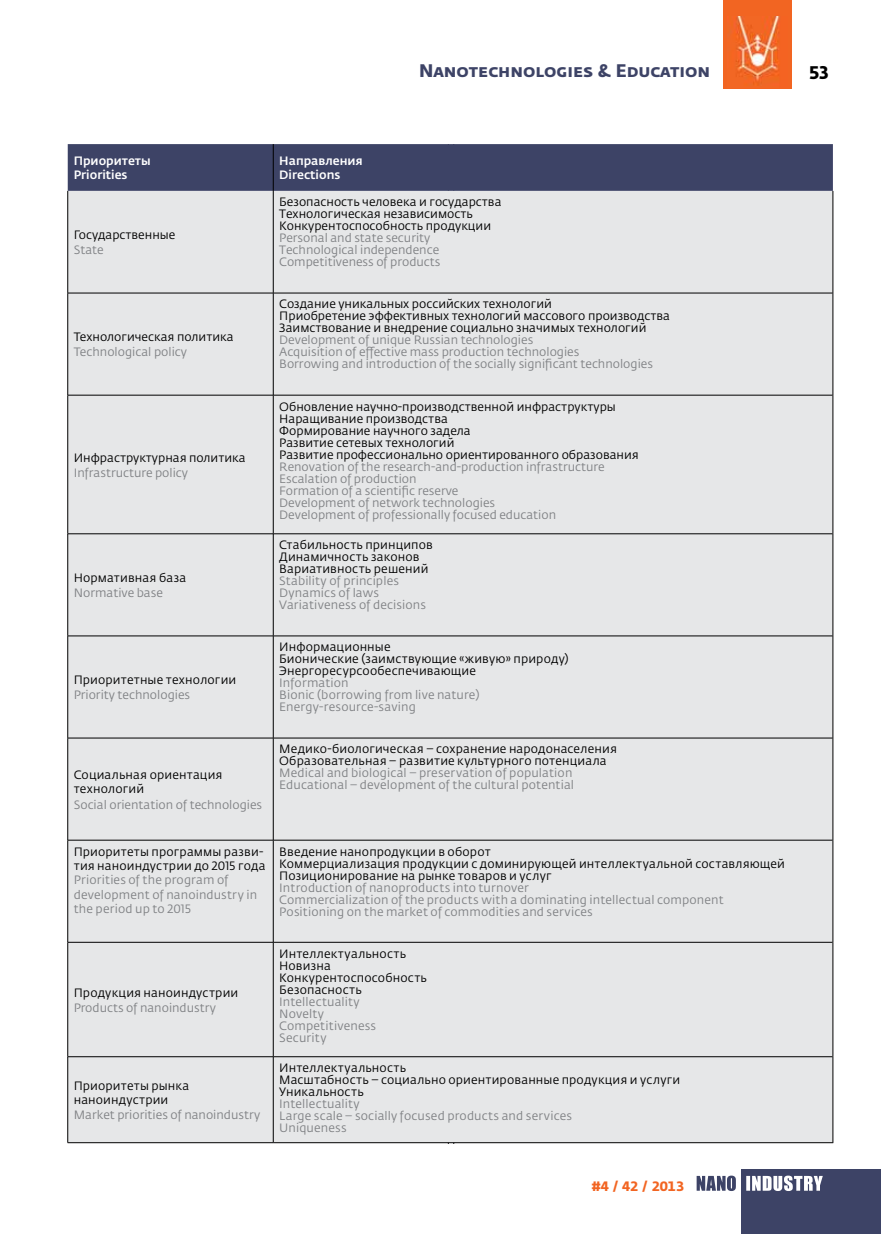
<style>
.page{position:relative;width:881px;height:1234px;background:#fff}
.page>*{position:absolute;margin:0;border:0;box-sizing:border-box;transform-origin:0 0}
.t1{font:700 18px "Fedra Sans Alt Pro";color:#3d4366}
.t2{font:700 18px "Fedra Sans Alt Pro";color:#000}
.t3{font:700 13.5px "Fedra Sans Alt Pro";color:#f26522}
.t4{font:12px/12px "Fedra Sans Pro";letter-spacing:.005em;color:#000}
.t5{font:12px/12px "Fedra Sans Pro";color:#808285}
.t6{font:500 12px/14.4px "Fedra Sans Pro";color:#fff}
</style>
<div class="page">
<svg style="left:791px;top:53px;width:1px;height:30px"></svg>
<div style="left:722px;top:0;width:69px;height:89px;background:#f26522"></div>
<img style="left:727px;top:17px;width:53px;height:67px">
<div style="left:741px;top:1169px;width:139px;height:64px;background:#3d4366"></div>
<svg style="left:746px;top:1175px;width:76px;height:15px"></svg>
<svg style="left:696px;top:1175px;width:39px;height:15px"></svg>
<div style="left:68px;top:144px;width:764px;height:47px;background:#3d4366"></div>
<div style="left:68px;top:191px;width:764px;height:951px;background:#e6e7e8"></div>
<hr style="left:832px;top:191px;width:1px;height:102px;background:#000">
<hr style="left:832px;top:293px;width:1px;height:102px;background:#000">
<hr style="left:832px;top:395px;width:1px;height:138px;background:#000">
<hr style="left:832px;top:533px;width:1px;height:102px;background:#000">
<hr style="left:832px;top:635px;width:1px;height:102px;background:#000">
<hr style="left:832px;top:737px;width:1px;height:103px;background:#000">
<hr style="left:832px;top:840px;width:1px;height:102px;background:#000">
<hr style="left:832px;top:942px;width:1px;height:114px;background:#000">
<hr style="left:832px;top:1056px;width:1px;height:86px;background:#000">
<hr style="left:67px;top:191px;width:1px;height:102px;background:#000">
<hr style="left:68px;top:293px;width:205px;height:1px;background:#000">
<hr style="left:67px;top:293px;width:1px;height:102px;background:#000">
<hr style="left:273px;top:293px;width:559px;height:1px;background:#000">
<hr style="left:68px;top:395px;width:205px;height:1px;background:#000">
<hr style="left:67px;top:395px;width:1px;height:138px;background:#000">
<hr style="left:273px;top:395px;width:559px;height:1px;background:#000">
<hr style="left:68px;top:533px;width:205px;height:1px;background:#000">
<hr style="left:67px;top:534px;width:1px;height:101px;background:#000">
<hr style="left:273px;top:533px;width:559px;height:1px;background:#000">
<hr style="left:68px;top:635px;width:205px;height:1px;background:#000">
<hr style="left:67px;top:636px;width:1px;height:101px;background:#000">
<hr style="left:273px;top:635px;width:559px;height:1px;background:#000">
<hr style="left:68px;top:737px;width:205px;height:1px;background:#000">
<hr style="left:67px;top:738px;width:1px;height:101px;background:#000">
<hr style="left:273px;top:737px;width:559px;height:1px;background:#000">
<hr style="left:68px;top:839px;width:205px;height:1px;background:#000">
<hr style="left:67px;top:840px;width:1px;height:101px;background:#000">
<hr style="left:273px;top:839px;width:559px;height:1px;background:#000">
<hr style="left:68px;top:941px;width:205px;height:1px;background:#000">
<hr style="left:67px;top:942px;width:1px;height:114px;background:#000">
<hr style="left:273px;top:941px;width:559px;height:1px;background:#000">
<hr style="left:68px;top:1056px;width:205px;height:1px;background:#000">
<hr style="left:67px;top:1056px;width:1px;height:86px;background:#000">
<hr style="left:273px;top:1056px;width:559px;height:1px;background:#000">
<hr style="left:68px;top:1142px;width:205px;height:1px;background:#000">
<hr style="left:273px;top:1142px;width:560px;height:1px;background:#000">
<hr style="left:273px;top:144px;width:1px;height:47px;background:#000">
<hr style="left:273px;top:191px;width:1px;height:102px;background:#000">
<hr style="left:273px;top:293px;width:1px;height:102px;background:#000">
<hr style="left:273px;top:395px;width:1px;height:138px;background:#000">
<hr style="left:273px;top:534px;width:1px;height:101px;background:#000">
<hr style="left:273px;top:636px;width:1px;height:101px;background:#000">
<hr style="left:273px;top:738px;width:1px;height:101px;background:#000">
<hr style="left:273px;top:840px;width:1px;height:101px;background:#000">
<hr style="left:273px;top:942px;width:1px;height:114px;background:#000">
<hr style="left:273px;top:1056px;width:1px;height:86px;background:#000">
<h1 class="t1" style="left:419px;top:60px;width:292px">Nanotechnologies &amp; Education</h1>
<h1 class="t2" style="left:809px;top:58px;width:21px">53</h1>
<p class="t6" style="left:74px;top:153px;width:78px">Приоритеты<br>Priorities</p>
<p class="t6" style="left:279px;top:153px;width:85px">Направления<br>Directions</p>
<p class="t4" style="left:74px;top:229px;width:103px">Государственные</p>
<p class="t5" style="left:74px;top:244px;width:31px">State</p>
<p class="t4" style="left:74px;top:331px;width:161px">Технологическая политика</p>
<p class="t5" style="left:74px;top:346px;width:115px">Technological policy</p>
<p class="t4" style="left:74px;top:451px;width:173px">Инфраструктурная политика</p>
<p class="t5" style="left:74px;top:466px;width:116px">Infrastructure policy</p>
<p class="t4" style="left:74px;top:571px;width:114px">Нормативная база</p>
<p class="t5" style="left:74px;top:586px;width:91px">Normative base</p>
<p class="t4" style="left:74px;top:673px;width:164px">Приоритетные технологии</p>
<p class="t5" style="left:74px;top:688px;width:118px">Priority technologies</p>
<p class="t4" style="left:74px;top:767px;width:150px;line-height:14.4px">Социальная ориентация технологий</p>
<p class="t5" style="left:74px;top:798px;width:190px">Social orientation of technologies</p>
<p class="t4" style="left:74px;top:844px;width:193px;line-height:14.4px">Приоритеты программы разви&shy;тия наноиндустрии до 2015 года</p>
<p class="t5" style="left:74px;top:872px;width:185px;line-height:14.4px">Priorities of the program of development of nanoindustry in the period up to 2015</p>
<p class="t4" style="left:74px;top:986px;width:166px">Продукция наноиндустрии</p>
<p class="t5" style="left:74px;top:1001px;width:144px">Products of nanoindustry</p>
<p class="t4" style="left:74px;top:1077px;width:117px;line-height:14.4px">Приоритеты рынка наноиндустрии</p>
<p class="t5" style="left:74px;top:1108px;width:188px">Market priorities of nanoindustry</p>
<p class="t4" style="left:279px;top:196px;width:224px">Безопасность человека и государства<br>Технологическая независимость<br>Конкурентоспособность продукции</p>
<p class="t5" style="left:279px;top:232px;width:163px">Personal and state security<br>Technological independence<br>Competitiveness of products</p>
<p class="t4" style="left:279px;top:298px;width:392px">Создание уникальных российских технологий<br>Приобретение эффективных технологий массового производства<br>Заимствование и внедрение социально значимых технологий</p>
<p class="t5" style="left:279px;top:334px;width:375px">Development of unique Russian technologies<br>Acquisition of effective mass production technologies<br>Borrowing and introduction of the socially significant technologies</p>
<p class="t4" style="left:279px;top:400px;width:361px">Обновление научно-производственной инфраструктуры Наращивание производства<br>Формирование научного задела<br>Развитие сетевых технологий<br>Развитие профессионально ориентированного образования</p>
<p class="t5" style="left:279px;top:460px;width:327px">Renovation of the research-and-production infrastructure Escalation of production<br>Formation of a scientific reserve<br>Development of network technologies<br>Development of professionally focused education</p>
<p class="t4" style="left:279px;top:539px;width:155px">Стабильность принципов<br>Динамичность законов<br>Вариативность решений</p>
<p class="t5" style="left:279px;top:575px;width:148px">Stability of principles<br>Dynamics of laws<br>Variativeness of decisions</p>
<p class="t4" style="left:279px;top:641px;width:291px">Информационные<br>Бионические (заимствующие «живую» природу)<br>Энергоресурсообеспечивающие</p>
<p class="t5" style="left:279px;top:677px;width:202px">Information<br>Bionic (borrowing from live nature)<br>Energy-resource-saving</p>
<p class="t4" style="left:279px;top:743px;width:339px">Медико-биологическая – сохранение народонаселения<br>Образовательная – развитие культурного потенциала</p>
<p class="t5" style="left:279px;top:767px;width:296px">Medical and biological – preservation of population<br>Educational – development of the cultural potential</p>
<p class="t4" style="left:279px;top:845px;width:507px">Введение нанопродукции в оборот<br>Коммерциализация продукции с доминирующей интеллектуальной составляющей<br>Позиционирование на рынке товаров и услуг</p>
<p class="t5" style="left:279px;top:881px;width:446px">Introduction of nanoproducts into turnover<br>Commercialization of the products with a dominating intellectual component<br>Positioning on the market of commodities and services</p>
<p class="t4" style="left:279px;top:947px;width:149px">Интеллектуальность<br>Новизна<br>Конкурентоспособность<br>Безопасность</p>
<p class="t5" style="left:279px;top:995px;width:98px">Intellectuality<br>Novelty<br>Competitiveness<br>Security</p>
<p class="t4" style="left:279px;top:1061px;width:402px">Интеллектуальность<br>Масштабность – социально ориентированные продукция и услуги<br>Уникальность</p>
<p class="t5" style="left:279px;top:1097px;width:294px">Intellectuality<br>Large scale – socially focused products and services<br>Uniqueness</p>
<p class="t3" style="left:591px;top:1177px;width:94px">#4 / 42 / 2013</p>
</div>
